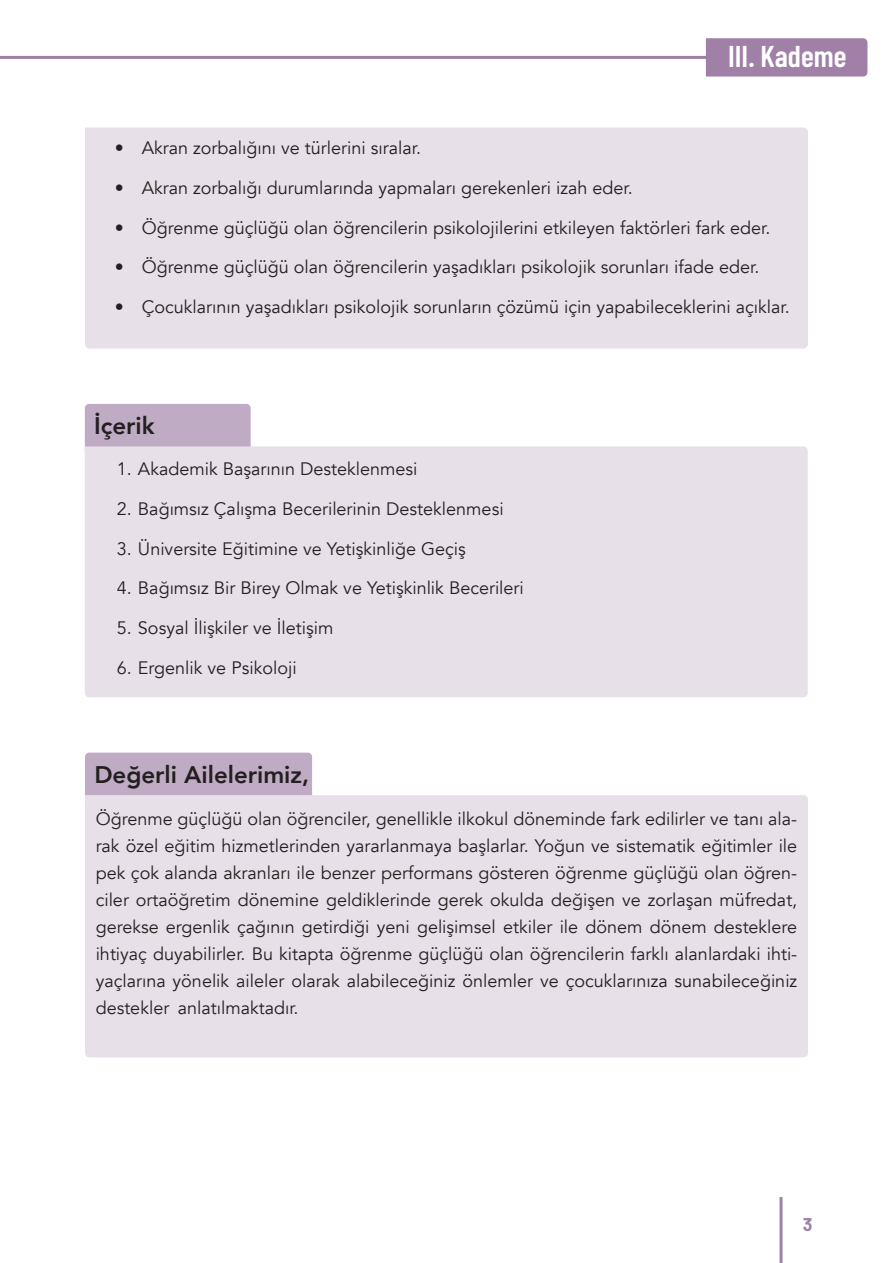
<style>
.page{position:relative;width:893px;height:1263px;background:#fff}
.page>*{position:absolute;margin:0;border:0;box-sizing:border-box;transform-origin:0 0}
.t1{font:600 30px "Barlow Condensed";color:#fff}
.t2{font:800 24px "Avenir";color:#231f20}
.t3{font:18px/27px "Avenir";color:#231f20;text-align:justify}
.t4{font:700 18px "Barlow";color:#a080a7}
</style>
<div class="page">
<hr style="left:779px;top:1197px;width:3px;height:66px;background:#a080a7">
<div style="left:706px;top:38px;width:161px;height:39px;background:#a080a7"></div>
<hr style="left:0;top:56px;width:710px;height:3px;background:#a080a7">
<div style="left:85px;top:404px;width:166px;height:42px;background:#bfabc4"></div>
<div style="left:85px;top:446px;width:723px;height:251px;background:#e7e0e9"></div>
<div style="left:85px;top:753px;width:227px;height:42px;background:#bfabc4"></div>
<div style="left:85px;top:795px;width:723px;height:262px;background:#e7e0e9"></div>
<div style="left:85px;top:128px;width:723px;height:221px;background:#e7e0e9"></div>
<h1 class="t1" style="left:728px;top:34px;width:120px">III. Kademe</h1>
<p class="t3" style="left:115px;top:135px;width:308px">• Akran zorbalığını ve türlerini sıralar.</p>
<p class="t3" style="left:115px;top:174px;width:519px">• Akran zorbalığı durumlarında yapmaları gerekenleri izah eder.</p>
<p class="t3" style="left:115px;top:214px;width:657px">• Öğrenme güçlüğü olan öğrencilerin psikolojilerini etkileyen faktörleri fark eder.</p>
<p class="t3" style="left:115px;top:254px;width:646px">• Öğrenme güçlüğü olan öğrencilerin yaşadıkları psikolojik sorunları ifade eder.</p>
<p class="t3" style="left:115px;top:294px;width:676px">• Çocuklarının yaşadıkları psikolojik sorunların çözümü için yapabileceklerini açıklar.</p>
<h2 class="t2" style="left:94px;top:407px;width:62px">İçerik</h2>
<p class="t3" style="left:117px;top:456px;width:302px">1. Akademik Başarının Desteklenmesi</p>
<p class="t3" style="left:117px;top:495px;width:388px">2. Bağımsız Çalışma Becerilerinin Desteklenmesi</p>
<p class="t3" style="left:117px;top:535px;width:351px">3. Üniversite Eğitimine ve Yetişkinliğe Geçiş</p>
<p class="t3" style="left:117px;top:575px;width:409px">4. Bağımsız Bir Birey Olmak ve Yetişkinlik Becerileri</p>
<p class="t3" style="left:117px;top:615px;width:218px">5. Sosyal İlişkiler ve İletişim</p>
<p class="t3" style="left:117px;top:654px;width:181px">6. Ergenlik ve Psikoloji</p>
<h2 class="t2" style="left:94px;top:755px;width:216px">Değerli Ailelerimiz,</h2>
<p class="t3" style="left:96px;top:806px;width:703px">Öğrenme güçlüğü olan öğrenciler, genellikle ilkokul döneminde fark edilirler ve tanı ala&shy;rak özel eğitim hizmetlerinden yararlanmaya başlarlar. Yoğun ve sistematik eğitimler ile pek çok alanda akranları ile benzer performans gösteren öğrenme güçlüğü olan öğren&shy;ciler ortaöğretim dönemine geldiklerinde gerek okulda değişen ve zorlaşan müfredat, gerekse ergenlik çağının getirdiği yeni gelişimsel etkiler ile dönem dönem desteklere ihtiyaç duyabilirler. Bu kitapta öğrenme güçlüğü olan öğrencilerin farklı alanlardaki ihti&shy;yaçlarına yönelik aileler olarak alabileceğiniz önlemler ve çocuklarınıza sunabileceğiniz destekler anlatılmaktadır.</p>
<p class="t4" style="left:803px;top:1211px;width:11px">3</p>
</div>
